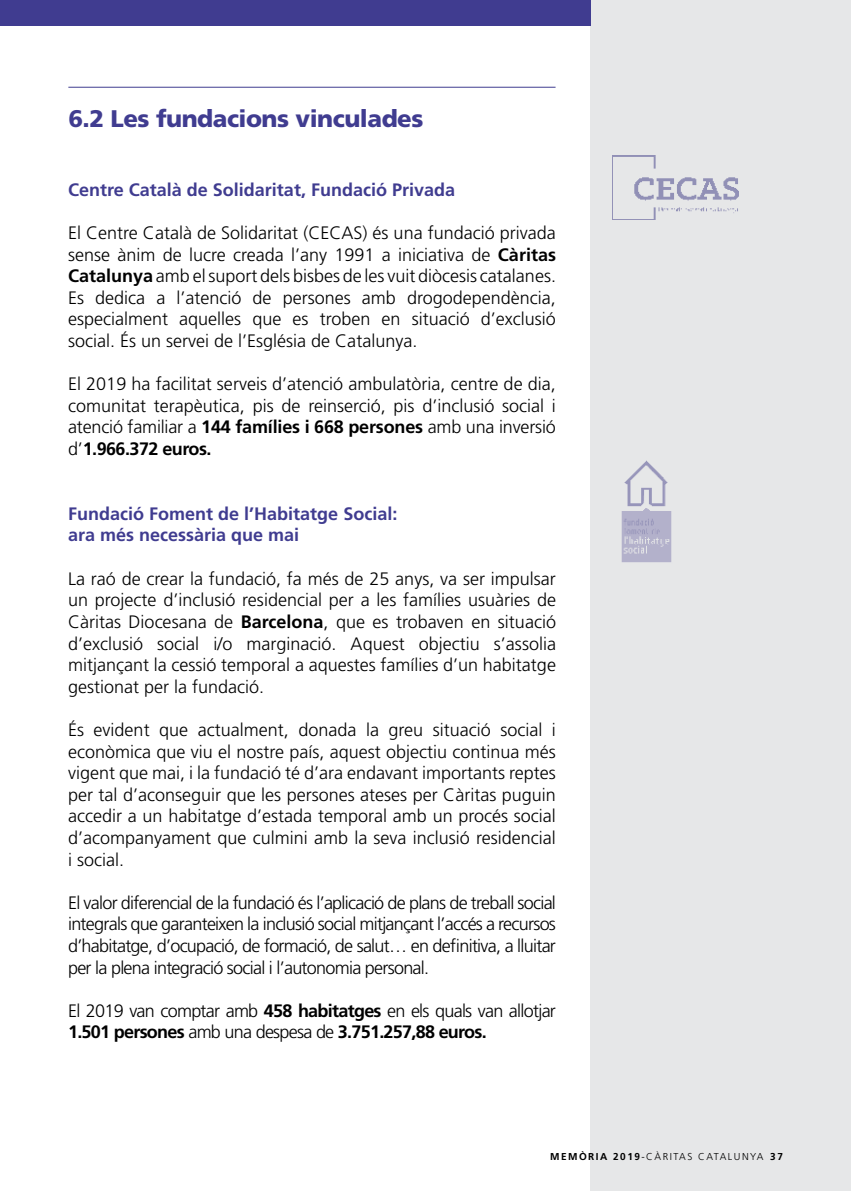
<style>
.page{position:relative;width:851px;height:1191px;background:#fff}
.page>*{position:absolute;margin:0;border:0;box-sizing:border-box;transform-origin:0 0}
.t1{font:900 24px "Frutiger LT Std";letter-spacing:-.02em;color:#403c90}
.t2{font:300 18px/21.6px "Frutiger LT Std";color:#000;text-align:justify}
.t3{font:300 18px/21.6px "Frutiger LT Std";letter-spacing:-.04em;color:#000}
.t4{font:700 18px/21.6px "Frutiger LT Std";color:#403c90}
.t5{font:300 10px "Frutiger LT Std";letter-spacing:.15em;color:#000}
.s1{font-weight:700}
</style>
<div class="page">
<div style="left:590px;top:0;width:260px;height:1191px;background:#e6e7e8"></div>
<div style="left:0;top:0;width:590px;height:26px;background:#403c90"></div>
<img style="left:612px;top:156px;width:126px;height:63px">
<hr style="left:68px;top:87px;width:487px;height:1px;background:#403c90">
<img style="left:621px;top:460px;width:51px;height:103px">
<h1 class="t1" style="left:68px;top:104px;width:356px">6.2 Les fundacions vinculades</h1>
<p class="t4" style="left:68px;top:179px;width:388px">Centre Català de Solidaritat, Fundació Privada</p>
<p class="t2" style="left:68px;top:222px;width:489px">El Centre Català de Solidaritat (CECAS) és una fundació privada sense ànim de lucre creada l’any 1991 a iniciativa de <span class="s1">Càritas Catalunya</span> amb el suport dels bisbes de les vuit diòcesis catalanes.<br>Es dedica a l’atenció de persones amb drogodependència, especialment aquelles que es troben en situació d’exclusió social. És un servei de l’Església de Catalunya.</p>
<p class="t2" style="left:68px;top:373px;width:489px">El 2019 ha facilitat serveis d’atenció ambulatòria, centre de dia, comunitat terapèutica, pis de reinserció, pis d’inclusió social i atenció familiar a <span class="s1">144 famílies i 668 persones</span> amb una inversió d’<span class="s1">1.966.372 euros.</span></p>
<p class="t4" style="left:68px;top:503px;width:331px">Fundació Foment de l’Habitatge Social: ara més necessària que mai</p>
<p class="t2" style="left:68px;top:568px;width:489px">La raó de crear la fundació, fa més de 25 anys, va ser impulsar un projecte d’inclusió residencial per a les famílies usuàries de Càritas Diocesana de <span class="s1">Barcelona</span>, que es trobaven en situació d’exclusió social i/o marginació. Aquest objectiu s’assolia mitjançant la cessió temporal a aquestes famílies d’un habitatge gestionat per la fundació.</p>
<p class="t2" style="left:68px;top:719px;width:489px">És evident que actualment, donada la greu situació social i econòmica que viu el nostre país, aquest objectiu continua més vigent que mai, i la fundació té d’ara endavant importants reptes per tal d’aconseguir que les persones ateses per Càritas puguin accedir a un habitatge d’estada temporal amb un procés social d’acompanyament que culmini amb la seva inclusió residencial i social.</p>
<p class="t2" style="left:68px;top:892px;width:489px">El valor diferencial de la fundació és l’aplicació de plans de treball social integrals que garanteixen la inclusió social mitjançant l’accés a recursos d’habitatge, d’ocupació, de formació, de salut… en definitiva, a lluitar per la plena integració social i l’autonomia personal.</p>
<p class="t3" style="left:68px;top:1000px;width:489px">El 2019 van comptar amb <span class="s1">458 habitatges</span> en els quals van allotjar<br><span class="s1">1.501 persones</span> amb una despesa de <span class="s1">3.751.257,88 euros.</span></p>
<p class="t5" style="left:550px;top:1151px;width:234px"><span class="s1">MEMÒRIA 2019</span>-CÀRITAS CATALUNYA <span class="s1">37</span></p>
</div>
